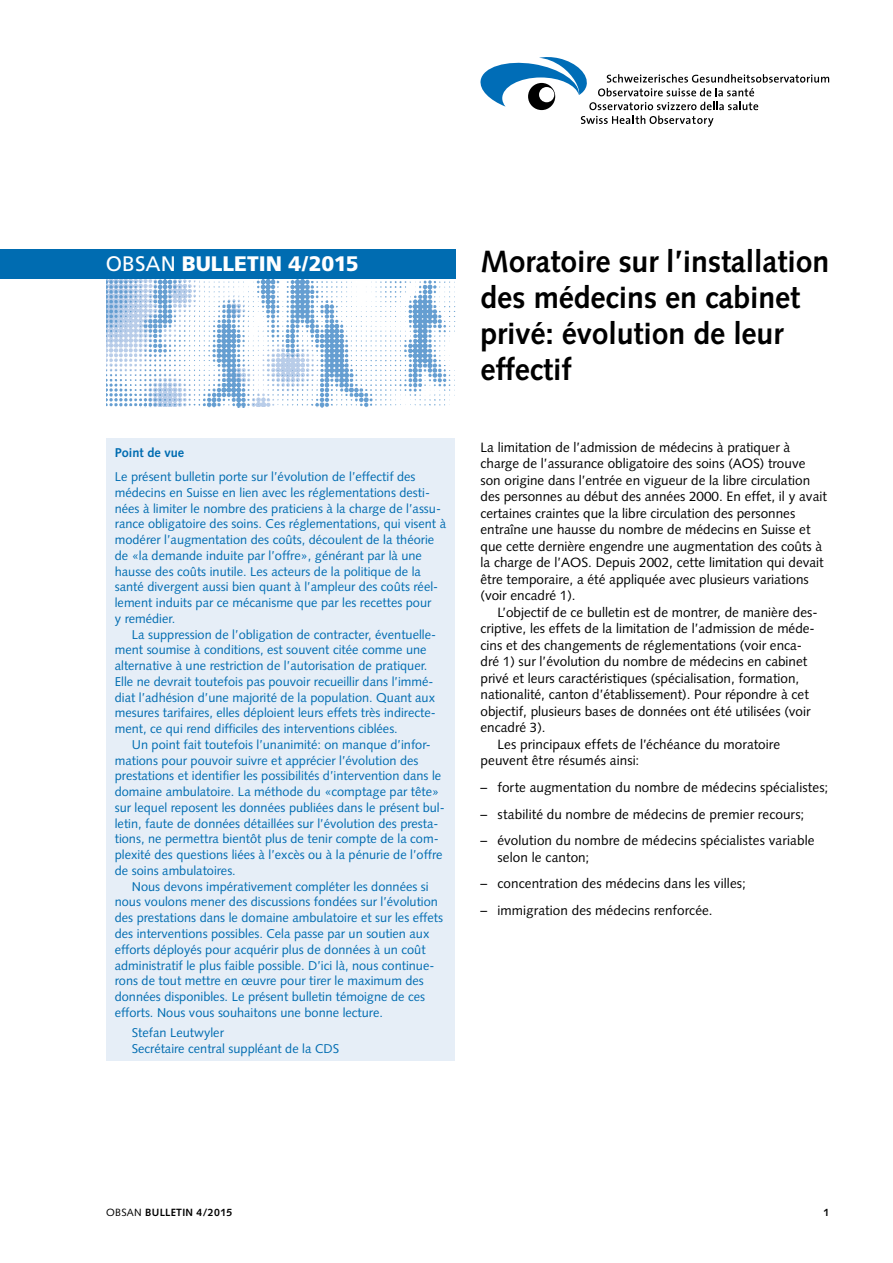
<style>
.page{position:relative;width:893px;height:1263px;background:#fff}
.page>*{position:absolute;margin:0;border:0;box-sizing:border-box;transform-origin:0 0}
.Titel__Kapitel{font:700 30.75px/36px "Syntax LT Std";letter-spacing:-.005em;color:#000}
.t1{font:900 21px "Frutiger LT Std";color:#fff}
.Grundtext_nach_Titel{font:13.5px/16.5px "Syntax LT Std";color:#000}
.Grundtext_FR{font:13.5px/16.5px "Syntax LT Std";color:#000}
.Grundtext_Einzug_1_F{font:13.5px/16.5px "Syntax LT Std";letter-spacing:.005em;color:#000}
.Blau_Grundtext_Einzu{font:12.75px/15.8px "Syntax LT Std";color:#006cb1}
.Blau_Grundtext_nach{font:12.75px/15.8px "Syntax LT Std";color:#006cb1}
.Blau_Titel_Kasten_FR{font:700 12.75px "Syntax LT Std";color:#006cb1}
.t2{font:700 10.5px "Syntax LT Std";letter-spacing:.025em;color:#000}
.s1{font-weight:400}
</style>
<div class="page">
<img style="left:106px;top:279px;width:349px;height:128px">
<div style="left:0;top:249px;width:455px;height:30px;background:#006cb1"></div>
<svg style="left:581px;top:116px;width:132px;height:11px"></svg>
<svg style="left:480px;top:57px;width:349px;height:53px"></svg>
<div style="left:106px;top:439px;width:349px;height:622px;background:#e6eef7"></div>
<p class="t1" style="left:106px;top:251px;width:254px"><span class="s1">OBSAN</span> BULLETIN 4/2015</p>
<p class="Blau_Titel_Kasten_FR" style="left:115px;top:445px;width:71px">Point de vue</p>
<p class="Blau_Grundtext_nach" style="left:115px;top:469px;width:333px">Le présent bulletin porte sur l’évolution de l’effectif des médecins en Suisse en lien avec les réglementations desti&shy;nées à limiter le nombre des praticiens à la charge de l’assu&shy;rance obligatoire des soins. Ces réglementations, qui visent à modérer l’augmentation des coûts, découlent de la théorie de «la demande induite par l’offre», générant par là une hausse des coûts inutile. Les acteurs de la politique de la santé divergent aussi bien quant à l’ampleur des coûts réel&shy;lement induits par ce mécanisme que par les recettes pour<br>y remédier.</p>
<p class="Blau_Grundtext_Einzu" style="left:115px;top:626px;width:323px;text-indent:17px">La suppression de l’obligation de contracter, éventuelle&shy;ment soumise à conditions, est souvent citée comme une alternative à une restriction de l’autorisation de pratiquer.<br>Elle ne devrait toutefois pas pouvoir recueillir dans l’immé&shy;diat l’adhésion d’une majorité de la population. Quant aux mesures tarifaires, elles déploient leurs effets très indirecte&shy;ment, ce qui rend difficiles des interventions ciblées.</p>
<p class="Blau_Grundtext_Einzu" style="left:115px;top:737px;width:331px;text-indent:17px">Un point fait toutefois l’unanimité: on manque d’infor&shy;mations pour pouvoir suivre et apprécier l’évolution des prestations et identifier les possibilités d’intervention dans le domaine ambulatoire. La méthode du «comptage par tête» sur lequel reposent les données publiées dans le présent bul&shy;letin, faute de données détaillées sur l’évolution des presta&shy;tions, ne permettra bientôt plus de tenir compte de la com&shy;plexité des questions liées à l’excès ou à la pénurie de l’offre de soins ambulatoires.</p>
<p class="Blau_Grundtext_Einzu" style="left:115px;top:878px;width:330px;text-indent:17px">Nous devons impérativement compléter les données si nous voulons mener des discussions fondées sur l’évolution des prestations dans le domaine ambulatoire et sur les effets des interventions possibles. Cela passe par un soutien aux efforts déployés pour acquérir plus de données à un coût administratif le plus faible possible. D’ici là, nous continue&shy;rons de tout mettre en œuvre pour tirer le maximum des données disponibles. Le présent bulletin témoigne de ces efforts. Nous vous souhaitons une bonne lecture.</p>
<p class="Blau_Grundtext_Einzu" style="left:132px;top:1024px;width:94px">Stefan Leutwyler</p>
<p class="Blau_Grundtext_Einzu" style="left:132px;top:1040px;width:209px">Secrétaire central suppléant de la CDS</p>
<p class="Titel__Kapitel" style="left:480px;top:243px;width:350px">Moratoire sur l’installation des médecins en cabinet privé: évolution de leur effectif</p>
<p class="Grundtext_nach_Titel" style="left:480px;top:439px;width:348px">La limitation de l’admission de médecins à pratiquer à charge de l’assurance obligatoire des soins (AOS) trouve son origine dans l’entrée en vigueur de la libre circulation des personnes au début des années 2000. En effet, il y avait certaines craintes que la libre circulation des personnes entraîne une hausse du nombre de médecins en Suisse et que cette dernière engendre une augmentation des coûts à la charge de l’AOS. Depuis 2002, cette limitation qui devait être temporaire, a été appliquée avec plusieurs variations (voir encadré 1).</p>
<p class="Grundtext_FR" style="left:480px;top:604px;width:339px;text-indent:17px">L’objectif de ce bulletin est de montrer, de manière des&shy;criptive, les effets de la limitation de l’admission de méde&shy;cins et des changements de réglementations (voir enca&shy;dré 1) sur l’évolution du nombre de médecins en cabinet privé et leurs caractéristiques (spécialisation, formation, nationalité, canton d’établissement). Pour répondre à cet objectif, plusieurs bases de données ont été utilisées (voir encadré 3).</p>
<p class="Grundtext_FR" style="left:480px;top:736px;width:301px;text-indent:17px">Les principaux effets de l’échéance du moratoire peuvent être résumés ainsi:</p>
<p class="Grundtext_Einzug_1_F" style="left:480px;top:779px;width:349px">– forte augmentation du nombre de médecins spécialistes;</p>
<p class="Grundtext_Einzug_1_F" style="left:480px;top:806px;width:325px">– stabilité du nombre de médecins de premier recours;</p>
<p class="Grundtext_Einzug_1_F" style="left:497px;top:832px;width:319px;text-indent:-17px">– évolution du nombre de médecins spécialistes variable selon le canton;</p>
<p class="Grundtext_Einzug_1_F" style="left:480px;top:876px;width:267px">– concentration des médecins dans les villes;</p>
<p class="Grundtext_Einzug_1_F" style="left:480px;top:902px;width:234px">– immigration des médecins renforcée.</p>
<p class="t2" style="left:106px;top:1206px;width:128px"><span class="s1">OBSAN</span> BULLETIN 4/2015</p>
<p class="t2" style="left:823px;top:1206px;width:7px">1</p>
</div>
